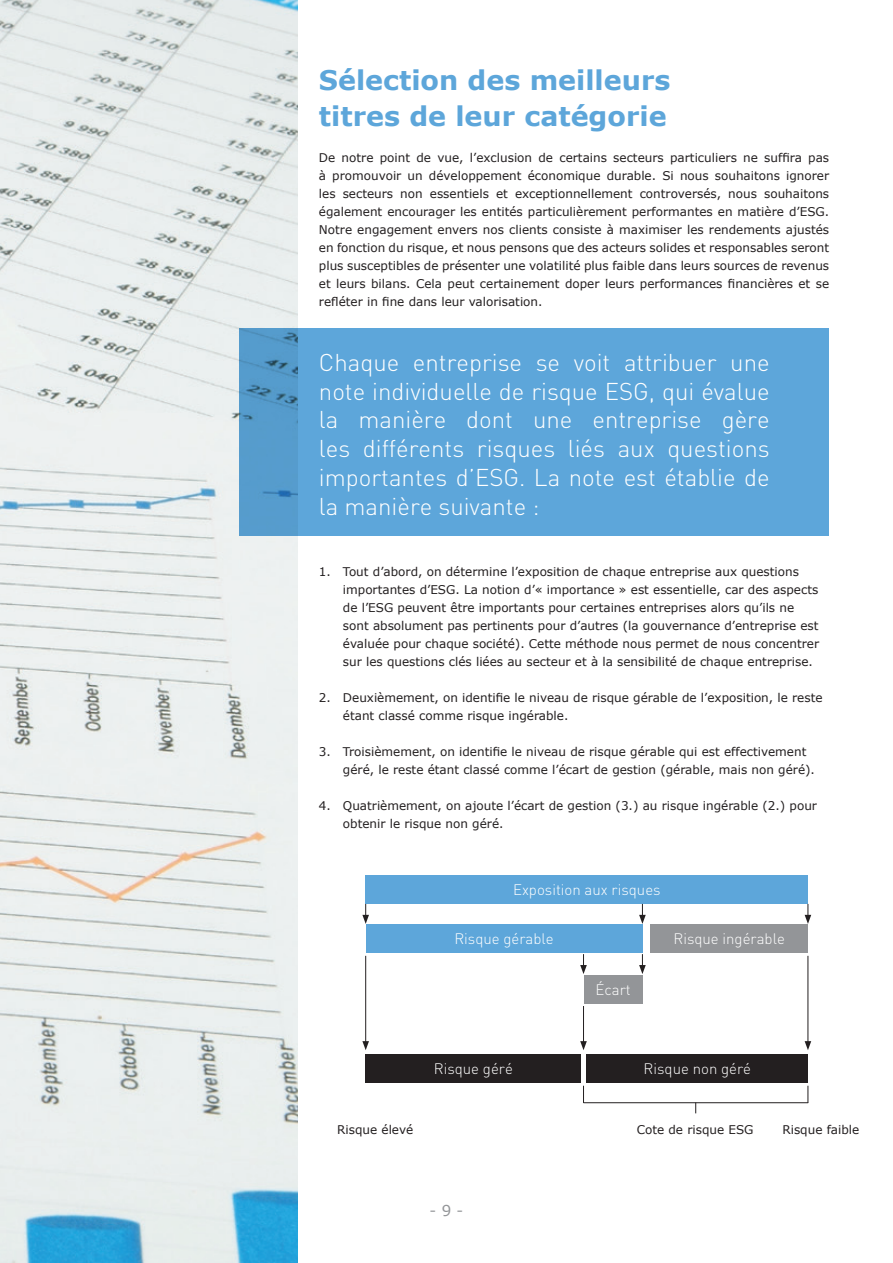
<style>
.page{position:relative;width:893px;height:1263px;background:#fff}
.page>*{position:absolute;margin:0;border:0;box-sizing:border-box;transform-origin:0 0}
.t1{font:700 27px/36px "Verdana";color:#5da6da}
.t2{font:300 24px/28.8px "DIN";color:#fff;text-align:justify}
.t3{font:300 15px "DIN";color:#fff}
.t4{font:15px "Verdana";color:#939598}
.t5{font:12px/18px "Verdana";color:#231f20}
</style>
<div class="page">
<img style="left:0;top:0;width:298px;height:1263px">
<div style="left:366px;top:875px;width:442px;height:29px;background:#5da6da"></div>
<div style="left:366px;top:1054px;width:215px;height:29px;background:#231f20"></div>
<div style="left:584px;top:975px;width:58px;height:28px;background:#939598"></div>
<div style="left:366px;top:924px;width:276px;height:28px;background:#5da6da"></div>
<div style="left:650px;top:924px;width:158px;height:28px;background:#939598"></div>
<div style="left:587px;top:1054px;width:221px;height:29px;background:#231f20"></div>
<hr style="left:808px;top:956px;width:1px;height:87px;background:#231f20">
<svg style="left:805px;top:1041px;width:6px;height:9px"></svg>
<hr style="left:365px;top:956px;width:1px;height:87px;background:#231f20">
<svg style="left:362px;top:1041px;width:7px;height:9px"></svg>
<hr style="left:583px;top:1006px;width:1px;height:37px;background:#231f20">
<svg style="left:580px;top:1041px;width:7px;height:9px"></svg>
<svg style="left:583px;top:1086px;width:1px;height:16px"></svg>
<svg style="left:808px;top:1086px;width:1px;height:17px"></svg>
<hr style="left:583px;top:1102px;width:225px;height:1px;background:#231f20">
<svg style="left:580px;top:954px;width:7px;height:20px"></svg>
<svg style="left:639px;top:954px;width:7px;height:20px"></svg>
<svg style="left:805px;top:904px;width:6px;height:20px"></svg>
<svg style="left:639px;top:904px;width:7px;height:20px"></svg>
<svg style="left:362px;top:904px;width:7px;height:20px"></svg>
<div style="left:240px;top:329px;width:589px;height:207px;background:#5da6da"></div>
<h1 class="t1" style="left:319px;top:62px;width:353px">Sélection des meilleurs titres de leur catégorie</h1>
<p class="t5" style="left:319px;top:149px;width:512px;text-align:justify">De notre point de vue, l’exclusion de certains secteurs particuliers ne suffira pas à promouvoir un développement économique durable. Si nous souhaitons ignorer les secteurs non essentiels et exceptionnellement controversés, nous souhaitons également encourager les entités particulièrement performantes en matière d’ESG.<br>Notre engagement envers nos clients consiste à maximiser les rendements ajustés en fonction du risque, et nous pensons que des acteurs solides et responsables seront plus susceptibles de présenter une volatilité plus faible dans leurs sources de revenus et leurs bilans. Cela peut certainement doper leurs performances financières et se refléter in fine dans leur valorisation.</p>
<h2 class="t2" style="left:319px;top:348px;width:452px">Chaque entreprise se voit attribuer une note individuelle de risque ESG, qui évalue la manière dont une entreprise gère les différents risques liés aux questions importantes d’ESG. La note est établie de la manière suivante :</h2>
<p class="t5" style="left:343px;top:563px;width:478px;text-indent:-24px">1. Tout d’abord, on détermine l’exposition de chaque entreprise aux questions importantes d’ESG. La notion d’« importance » est essentielle, car des aspects de l’ESG peuvent être importants pour certaines entreprises alors qu’ils ne sont absolument pas pertinents pour d’autres (la gouvernance d’entreprise est évaluée pour chaque société). Cette méthode nous permet de nous concentrer sur les questions clés liées au secteur et à la sensibilité de chaque entreprise.</p>
<p class="t5" style="left:343px;top:689px;width:481px;text-indent:-24px">2. Deuxièmement, on identifie le niveau de risque gérable de l’exposition, le reste étant classé comme risque ingérable.</p>
<p class="t5" style="left:343px;top:743px;width:474px;text-indent:-24px">3. Troisièmement, on identifie le niveau de risque gérable qui est effectivement géré, le reste étant classé comme l’écart de gestion (gérable, mais non géré).</p>
<p class="t5" style="left:343px;top:797px;width:476px;text-indent:-24px">4. Quatrièmement, on ajoute l’écart de gestion (3.) au risque ingérable (2.) pour obtenir le risque non géré.</p>
<p class="t3" style="left:513px;top:880px;width:149px">Exposition aux risques</p>
<p class="t3" style="left:454px;top:929px;width:101px">Risque gérable</p>
<p class="t3" style="left:673px;top:929px;width:113px">Risque ingérable</p>
<p class="t3" style="left:434px;top:1059px;width:81px">Risque géré</p>
<p class="t3" style="left:595px;top:980px;width:37px">Écart</p>
<p class="t3" style="left:644px;top:1059px;width:109px">Risque non géré</p>
<p class="t5" style="left:337px;top:1121px;width:78px">Risque élevé</p>
<p class="t5" style="left:637px;top:1121px;width:118px">Cote de risque ESG</p>
<p class="t5" style="left:782px;top:1121px;width:78px">Risque faible</p>
<p class="t4" style="left:430px;top:1200px;width:35px">- 9 -</p>
</div>
